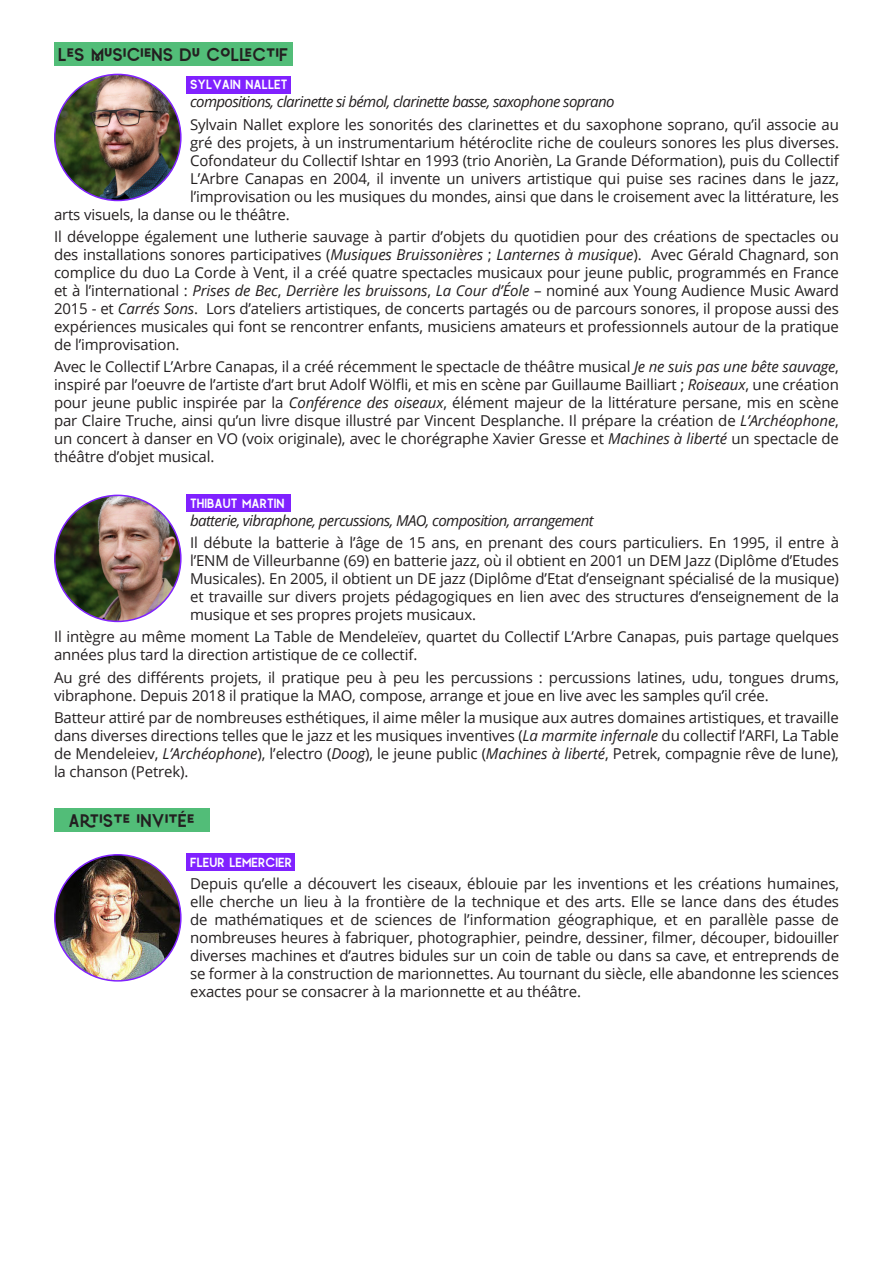
<style>
.page{position:relative;width:893px;height:1263px;background:#fff}
.page>*{position:absolute;margin:0;border:0;box-sizing:border-box;transform-origin:0 0}
.t1{font:27px "Quirk";color:#231f20}
.t2{font:19.5px "Quirk";color:#fff}
.t3{font:15px/18px "Open Sans";letter-spacing:-.01em;color:#231f20;text-align:justify}
.t4{font:italic 15px "Open Sans";letter-spacing:-.04em;color:#231f20}
.s1{font-style:italic}
</style>
<div class="page">
<div style="left:186px;top:76px;width:104px;height:17px;background:#8021ff"></div>
<div style="left:186px;top:494px;width:104px;height:18px;background:#8021ff"></div>
<div style="left:186px;top:853px;width:109px;height:18px;background:#8021ff"></div>
<img style="left:55px;top:495px;width:126px;height:126px;border-radius:63px">
<img style="left:55px;top:74px;width:126px;height:126px;border-radius:63px">
<img style="left:55px;top:855px;width:126px;height:126px;border-radius:63px">
<div style="left:54px;top:42px;width:239px;height:24px;background:#52bd78"></div>
<div style="left:54px;top:808px;width:155px;height:23px;background:#52bd78"></div>
<p class="t1" style="left:58px;top:41px;width:232px">Les musiciens du CoLlectif</p>
<p class="t2" style="left:190px;top:75px;width:99px">SYLVAIN NALLET</p>
<p class="t4" style="left:190px;top:92px;width:426px">compositions, clarinette si bémol, clarinette basse, saxophone soprano</p>
<p class="t3" style="left:190px;top:115px;width:650px">Sylvain Nallet explore les sonorités des clarinettes et du saxophone soprano, qu’il associe au</p>
<p class="t3" style="left:190px;top:133px;width:650px">gré des projets, à un instrumentarium hétéroclite riche de couleurs sonores les plus diverses.</p>
<p class="t3" style="left:190px;top:151px;width:650px">Cofondateur du Collectif Ishtar en 1993 (trio Anorièn, La Grande Déformation), puis du Collectif</p>
<p class="t3" style="left:190px;top:169px;width:650px">L’Arbre Canapas en 2004, il invente un univers artistique qui puise ses racines dans le jazz,</p>
<p class="t3" style="left:190px;top:187px;width:650px">l’improvisation ou les musiques du mondes, ainsi que dans le croisement avec la littérature, les</p>
<p class="t3" style="left:54px;top:205px;width:237px">arts visuels, la danse ou le théâtre.</p>
<p class="t3" style="left:54px;top:227px;width:786px">Il développe également une lutherie sauvage à partir d’objets du quotidien pour des créations de spectacles ou des installations sonores participatives (<span class="s1">Musiques Bruissonières</span> ; <span class="s1">Lanternes à musique</span>). Avec Gérald Chagnard, son complice du duo La Corde à Vent, il a créé quatre spectacles musicaux pour jeune public, programmés en France et à l’international : <span class="s1">Prises de Bec</span>, <span class="s1">Derrière les bruissons</span>, <span class="s1">La Cour d’Éole</span> – nominé aux Young Audience Music Award 2015 - et <span class="s1">Carrés Sons</span>. Lors d’ateliers artistiques, de concerts partagés ou de parcours sonores, il propose aussi des expériences musicales qui font se rencontrer enfants, musiciens amateurs et professionnels autour de la pratique de l’improvisation.</p>
<p class="t3" style="left:54px;top:357px;width:786px">Avec le Collectif L’Arbre Canapas, il a créé récemment le spectacle de théâtre musical <span class="s1">Je ne suis pas une bête sauvage</span>, inspiré par l’oeuvre de l’artiste d’art brut Adolf Wölfli, et mis en scène par Guillaume Bailliart ; <span class="s1">Roiseaux</span>, une création pour jeune public inspirée par la <span class="s1">Conférence des oiseaux</span>, élément majeur de la littérature persane, mis en scène par Claire Truche, ainsi qu’un livre disque illustré par Vincent Desplanche. Il prépare la création de <span class="s1">L’Archéophone</span>, un concert à danser en VO (voix originale), avec le chorégraphe Xavier Gresse et <span class="s1">Machines à liberté</span> un spectacle de théâtre d’objet musical.</p>
<p class="t2" style="left:190px;top:493px;width:96px">THIBAUT MARTIN</p>
<p class="t4" style="left:190px;top:510px;width:405px">batterie, vibraphone, percussions, MAO, composition, arrangement</p>
<p class="t3" style="left:190px;top:533px;width:650px">Il débute la batterie à l’âge de 15 ans, en prenant des cours particuliers. En 1995, il entre à l’ENM de Villeurbanne (69) en batterie jazz, où il obtient en 2001 un DEM Jazz (Diplôme d’Etudes Musicales). En 2005, il obtient un DE jazz (Diplôme d’Etat d’enseignant spécialisé de la musique) et travaille sur divers projets pédagogiques en lien avec des structures d’enseignement de la musique et ses propres projets musicaux.</p>
<p class="t3" style="left:54px;top:628px;width:786px">Il intègre au même moment La Table de Mendeleïev, quartet du Collectif L’Arbre Canapas, puis partage quelques années plus tard la direction artistique de ce collectif.</p>
<p class="t3" style="left:54px;top:668px;width:786px">Au gré des différents projets, il pratique peu à peu les percussions : percussions latines, udu, tongues drums, vibraphone. Depuis 2018 il pratique la MAO, compose, arrange et joue en live avec les samples qu’il crée.</p>
<p class="t3" style="left:54px;top:708px;width:786px">Batteur attiré par de nombreuses esthétiques, il aime mêler la musique aux autres domaines artistiques, et travaille dans diverses directions telles que le jazz et les musiques inventives (<span class="s1">La marmite infernale</span> du collectif l’ARFI, La Table de Mendeleiev, <span class="s1">L’Archéophone</span>), l’electro (<span class="s1">Doog</span>), le jeune public (<span class="s1">Machines à liberté</span>, Petrek, compagnie rêve de lune), la chanson (Petrek).</p>
<p class="t1" style="left:69px;top:807px;width:127px">Artiste invitÉe</p>
<p class="t2" style="left:190px;top:853px;width:103px">FLEUR LEMERCIER</p>
<p class="t3" style="left:190px;top:874px;width:650px">Depuis qu’elle a découvert les ciseaux, éblouie par les inventions et les créations humaines, elle cherche un lieu à la frontière de la technique et des arts. Elle se lance dans des études de mathématiques et de sciences de l’information géographique, et en parallèle passe de nombreuses heures à fabriquer, photographier, peindre, dessiner, filmer, découper, bidouiller diverses machines et d’autres bidules sur un coin de table ou dans sa cave, et entreprends de se former à la construction de marionnettes. Au tournant du siècle, elle abandonne les sciences exactes pour se consacrer à la marionnette et au théâtre.</p>
</div>
